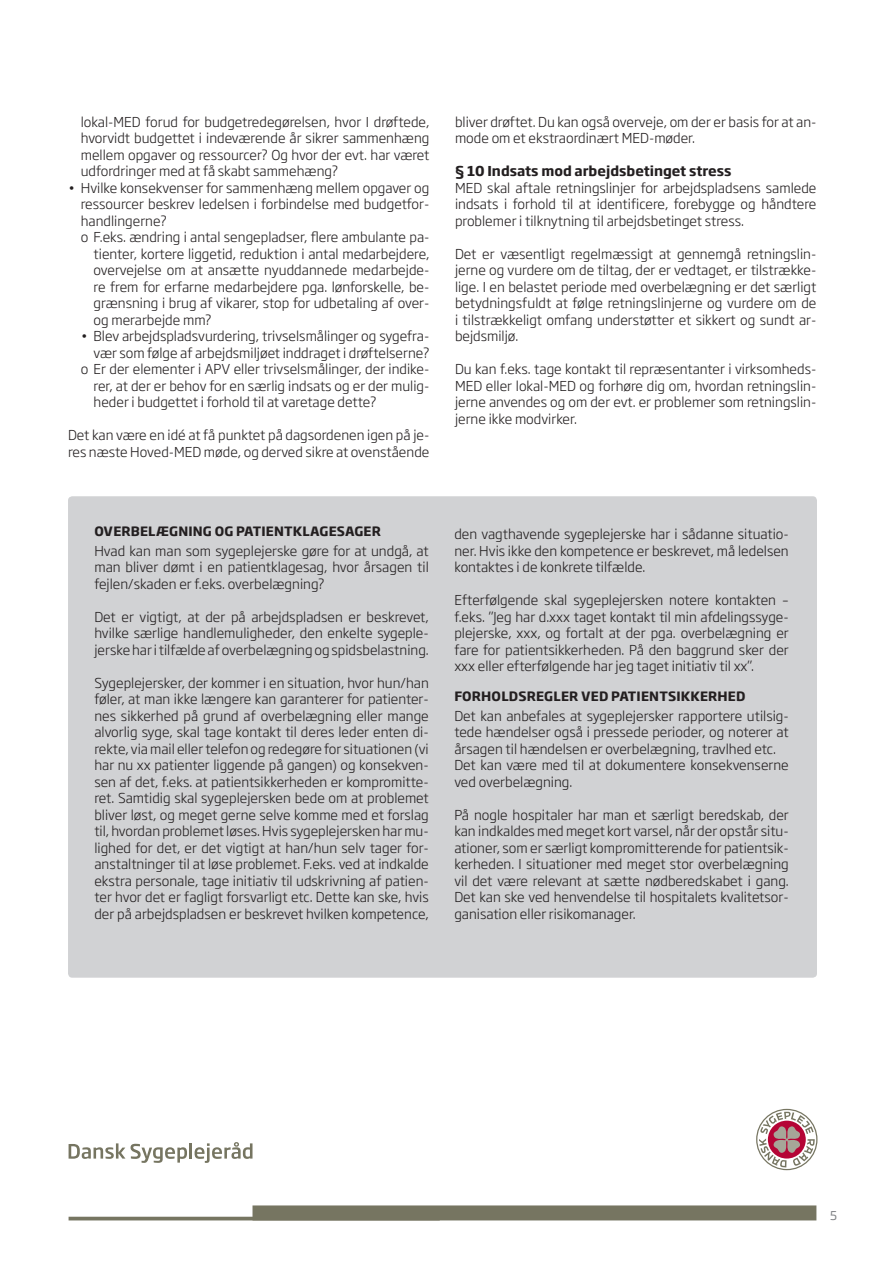
<style>
.page{position:relative;width:893px;height:1263px;background:#fff}
.page>*{position:absolute;margin:0;border:0;box-sizing:border-box;transform-origin:0 0}
.Brødtekst{font:300 13.5px/16.5px "Soho Gothic Pro";color:#231f20;text-align:justify}
.indryk2{font:300 13.5px/16.5px "Soho Gothic Pro";color:#231f20;text-align:justify}
.indryk{font:300 13.5px/16.5px "Soho Gothic Pro";color:#231f20;text-align:justify}
.Brødtxt-fed{font:700 13.5px "Soho Gothic Pro";color:#231f20}
.t1{font:700 12.75px "Soho Gothic Pro";letter-spacing:.015em;color:#231f20}
.t2{font:12px "Soho Gothic Pro";color:#808285}
</style>
<div class="page">
<svg style="left:69px;top:1143px;width:56px;height:16px"></svg>
<svg style="left:131px;top:1144px;width:56px;height:19px"></svg>
<hr style="left:189px;top:1143px;width:3px;height:15px;background:#767561">
<svg style="left:195px;top:1142px;width:57px;height:21px"></svg>
<div style="left:252px;top:1205px;width:564px;height:15px;background:#767561"></div>
<hr style="left:69px;top:1217px;width:371px;height:3px;background:#767561">
<svg style="left:756px;top:1109px;width:61px;height:61px"></svg>
<svg style="left:757px;top:1110px;width:59px;height:59px"></svg>
<svg style="left:759px;top:1112px;width:56px;height:55px"></svg>
<div style="left:68px;top:496px;width:749px;height:482px;background:#d1d2d4;border-radius:4px"></div>
<p class="indryk" style="left:81px;top:113px;width:350px">lokal-MED forud for budgetredegørelsen, hvor I drøftede, hvorvidt budgettet i indeværende år sikrer sammenhæng mellem opgaver og ressourcer? Og hvor der evt. har været udfordringer med at få skabt sammehæng?</p>
<p class="indryk" style="left:81px;top:179px;width:350px;text-indent:-13px">• Hvilke konsekvenser for sammenhæng mellem opgaver og ressourcer beskrev ledelsen i forbindelse med budgetfor&shy;handlingerne?</p>
<p class="indryk2" style="left:94px;top:228px;width:337px;text-indent:-13px">o F.eks. ændring i antal sengepladser, flere ambulante pa&shy;tienter, kortere liggetid, reduktion i antal medarbejdere, overvejelse om at ansætte nyuddannede medarbejde&shy;re frem for erfarne medarbejdere pga. lønforskelle, be&shy;grænsning i brug af vikarer, stop for udbetaling af over&shy;og merarbejde mm?</p>
<p class="indryk2" style="left:81px;top:327px;width:350px;text-align:right">• Blev arbejdspladsvurdering, trivselsmålinger og sygefra&shy;vær som følge af arbejdsmiljøet inddraget i drøftelserne?</p>
<p class="indryk2" style="left:94px;top:360px;width:337px;text-indent:-13px">o Er der elementer i APV eller trivselsmålinger, der indike&shy;rer, at der er behov for en særlig indsats og er der mulig&shy;heder i budgettet i forhold til at varetage dette?</p>
<p class="Brødtekst" style="left:68px;top:426px;width:363px">Det kan være en idé at få punktet på dagsordenen igen på je&shy;res næste Hoved-MED møde, og derved sikre at ovenstående</p>
<p class="Brødtekst" style="left:455px;top:113px;width:363px">bliver drøftet. Du kan også overveje, om der er basis for at an&shy;mode om et ekstraordinært MED-møder.</p>
<p class="Brødtxt-fed" style="left:455px;top:160px;width:278px">§ 10 Indsats mod arbejdsbetinget stress</p>
<p class="Brødtekst" style="left:455px;top:179px;width:363px">MED skal aftale retningslinjer for arbejdspladsens samlede indsats i forhold til at identificere, forebygge og håndtere problemer i tilknytning til arbejdsbetinget stress.</p>
<p class="Brødtekst" style="left:455px;top:245px;width:363px">Det er væsentligt regelmæssigt at gennemgå retningslin&shy;jerne og vurdere om de tiltag, der er vedtaget, er tilstrække&shy;lige. I en belastet periode med overbelægning er det særligt betydningsfuldt at følge retningslinjerne og vurdere om de i tilstrækkeligt omfang understøtter et sikkert og sundt ar&shy;bejdsmiljø.</p>
<p class="Brødtekst" style="left:455px;top:360px;width:363px">Du kan f.eks. tage kontakt til repræsentanter i virksomheds-MED eller lokal-MED og forhøre dig om, hvordan retningslin&shy;jerne anvendes og om der evt. er problemer som retningslin&shy;jerne ikke modvirker.</p>
<p class="t1" style="left:94px;top:521px;width:288px">OVERBELÆGNING OG PATIENTKLAGESAGER</p>
<p class="Brødtekst" style="left:94px;top:542px;width:336px">Hvad kan man som sygeplejerske gøre for at undgå, at man bliver dømt i en patientklagesag, hvor årsagen til fejlen/skaden er f.eks. overbelægning?</p>
<p class="Brødtekst" style="left:94px;top:608px;width:336px">Det er vigtigt, at der på arbejdspladsen er beskrevet, hvilke særlige handlemuligheder, den enkelte sygeple&shy;jerske har i tilfælde af overbelægning og spidsbelastning.</p>
<p class="Brødtekst" style="left:94px;top:674px;width:336px">Sygeplejersker, der kommer i en situation, hvor hun/han føler, at man ikke længere kan garanterer for patienter&shy;nes sikkerhed på grund af overbelægning eller mange alvorlig syge, skal tage kontakt til deres leder enten di&shy;rekte, via mail eller telefon og redegøre for situationen (vi har nu xx patienter liggende på gangen) og konsekven&shy;sen af det, f.eks. at patientsikkerheden er kompromitte&shy;ret. Samtidig skal sygeplejersken bede om at problemet bliver løst, og meget gerne selve komme med et forslag til, hvordan problemet løses. Hvis sygeplejersken har mu&shy;lighed for det, er det vigtigt at han/hun selv tager for&shy;anstaltninger til at løse problemet. F.eks. ved at indkalde ekstra personale, tage initiativ til udskrivning af patien&shy;ter hvor det er fagligt forsvarligt etc. Dette kan ske, hvis der på arbejdspladsen er beskrevet hvilken kompetence,</p>
<p class="Brødtekst" style="left:454px;top:525px;width:336px">den vagthavende sygeplejerske har i sådanne situatio&shy;ner. Hvis ikke den kompetence er beskrevet, må ledelsen kontaktes i de konkrete tilfælde.</p>
<p class="Brødtekst" style="left:454px;top:591px;width:336px">Efterfølgende skal sygeplejersken notere kontakten – f.eks. ”Jeg har d.xxx taget kontakt til min afdelingssyge&shy;plejerske, xxx, og fortalt at der pga. overbelægning er fare for patientsikkerheden. På den baggrund sker der xxx eller efterfølgende har jeg taget initiativ til xx”.</p>
<p class="t1" style="left:454px;top:686px;width:293px">FORHOLDSREGLER VED PATIENTSIKKERHED</p>
<p class="Brødtekst" style="left:454px;top:707px;width:336px;text-align:left">Det kan anbefales at sygeplejersker rapportere utilsig&shy;tede hændelser også i pressede perioder, og noterer at årsagen til hændelsen er overbelægning, travlhed etc.<br>Det kan være med til at dokumentere konsekvenserne ved overbelægning.</p>
<p class="Brødtekst" style="left:454px;top:806px;width:336px">På nogle hospitaler har man et særligt beredskab, der kan indkaldes med meget kort varsel, når der opstår situ&shy;ationer, som er særligt kompromitterende for patientsik&shy;kerheden. I situationer med meget stor overbelægning vil det være relevant at sætte nødberedskabet i gang.<br>Det kan ske ved henvendelse til hospitalets kvalitetsor&shy;ganisation eller risikomanager.</p>
<p class="t2" style="left:830px;top:1206px;width:9px">5</p>
</div>
